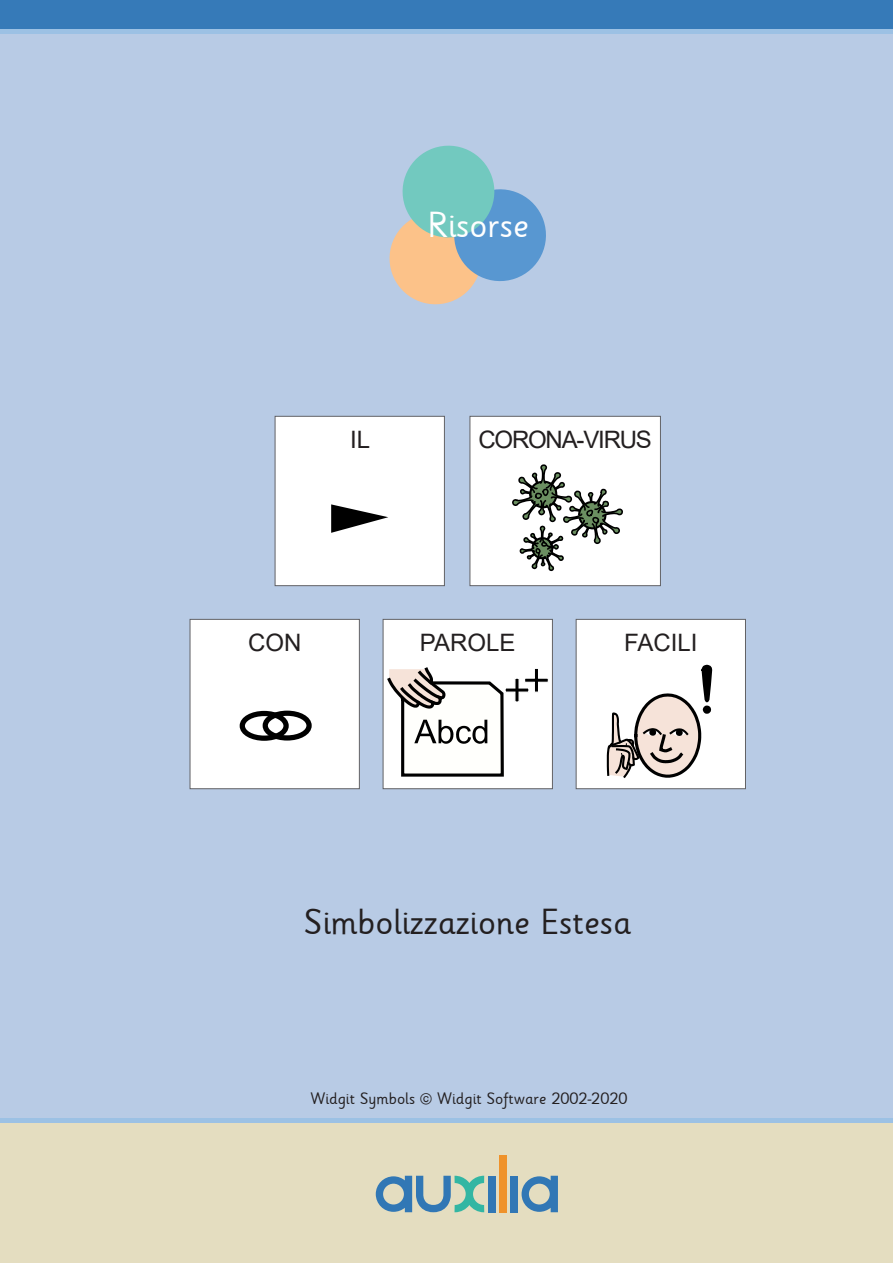
<style>
.page{position:relative;width:893px;height:1263px;background:#fff}
.page>*{position:absolute;margin:0;border:0;box-sizing:border-box;transform-origin:0 0}
.testo{font:36px "Sassoon Infant Rg";color:#231f20}
.testo-2{font:36px "Sassoon Infant Rg";color:#fff}
.t1{font:24px "Arial";letter-spacing:-.025em;color:#231f20}
.t2{font:24px "Arial";letter-spacing:-.05em;color:#231f20}
.testo-3{font:16.5px "Sassoon Infant Rg";color:#231f20}
</style>
<div class="page">
<div style="left:0;top:4px;width:893px;height:1259px;background:#b8cbe5"></div>
<div style="left:0;top:1122px;width:893px;height:141px;background:#e4ddc0"></div>
<div style="left:499px;top:1155px;width:8px;height:57px;background:#ef922a"></div>
<div style="left:488px;top:1176px;width:7px;height:36px;background:#3177b5"></div>
<div style="left:510px;top:1176px;width:8px;height:36px;background:#3177b5"></div>
<svg style="left:522px;top:1176px;width:36px;height:36px"></svg>
<svg style="left:376px;top:1176px;width:108px;height:36px;background:#8ab2b7"></svg>
<svg style="left:389px;top:145px;width:157px;height:160px"></svg>
<div style="left:0;top:0;width:893px;height:30px;background:#367ab8"></div>
<hr style="left:0;top:30px;width:893px;height:4px;background:#9cc1e4">
<hr style="left:0;top:1118px;width:893px;height:4px;background:#9cc1e4">
<div style="left:190px;top:619px;width:170px;height:170px;background:#fff;border:1px solid #636366"></div>
<div style="left:383px;top:619px;width:170px;height:170px;background:#fff;border:1px solid #636366"></div>
<div style="left:576px;top:619px;width:170px;height:170px;background:#fff;border:1px solid #636366"></div>
<div style="left:275px;top:416px;width:170px;height:170px;background:#fff;border:1px solid #636366"></div>
<svg style="left:331px;top:504px;width:57px;height:29px"></svg>
<div style="left:470px;top:416px;width:191px;height:170px;background:#fff;border:1px solid #636366"></div>
<svg style="left:512px;top:464px;width:111px;height:108px"></svg>
<div style="left:240px;top:711px;width:49px;height:30px;border:5px solid #000;border-radius:50%"></div>
<div style="left:263px;top:711px;width:49px;height:29px;border:5px solid #000;border-radius:50%"></div>
<svg style="left:387px;top:667px;width:161px;height:110px"></svg>
<svg style="left:606px;top:664px;width:107px;height:114px"></svg>
<p class="testo-2" style="left:428px;top:205px;width:102px">Risorse</p>
<p class="t1" style="left:350px;top:423px;width:22px">IL</p>
<p class="t2" style="left:478px;top:423px;width:175px">CORONA-VIRUS</p>
<p class="t1" style="left:248px;top:626px;width:55px">CON</p>
<p class="t1" style="left:420px;top:626px;width:97px">PAROLE</p>
<p class="t1" style="left:624px;top:626px;width:75px">FACILI</p>
<p class="testo" style="left:304px;top:902px;width:328px">Simbolizzazione Estesa</p>
<p class="testo-3" style="left:310px;top:1089px;width:319px">Widgit Symbols © Widgit Software 2002-2020</p>
</div>
